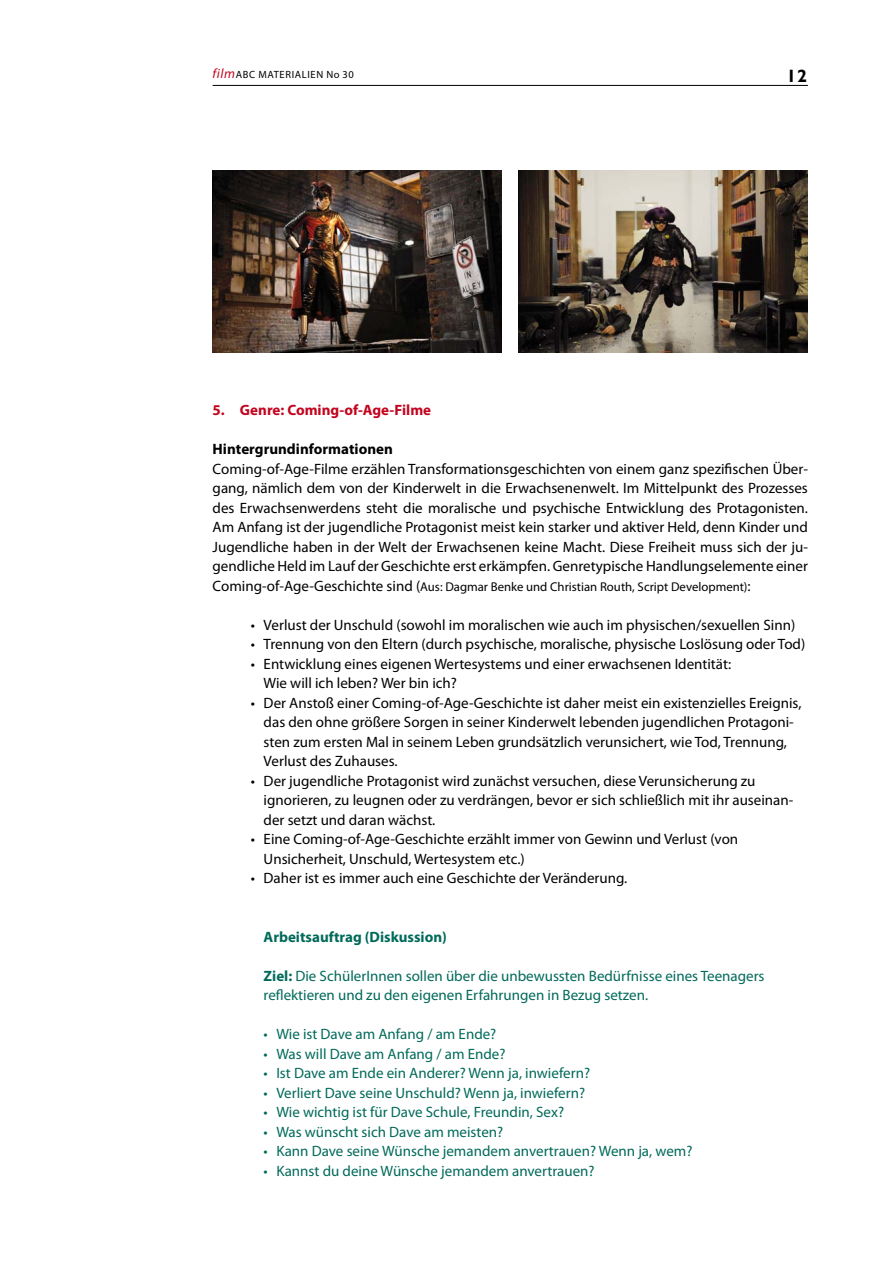
<style>
.page{position:relative;width:893px;height:1263px;background:#fff}
.page>*{position:absolute;margin:0;border:0;box-sizing:border-box;transform-origin:0 0}
.t1{font:700 18px "Gill Sans";color:#000}
.t2{font:15px/19.5px "Myriad Pro";color:#000}
.t3{font:15px/19.5px "Myriad Pro";color:#006a5a}
.t4{font:700 15px "Myriad Pro";color:#c3041f}
.t5{font:700 15px "Myriad Pro";color:#006a5a}
.t6{font:700 15px "Myriad Pro";color:#000}
.t7{font:12.75px "Myriad Pro";color:#000}
.t8{font:10.5px "Myriad Pro";letter-spacing:.06em;color:#000}
.s1{font-style:italic;font-size:13.5px;color:#c3041f}
.s2{font-size:15px}
.s3{font-weight:700}
</style>
<div class="page">
<hr style="left:213px;top:85px;width:595px;height:1px;background:#000">
<img style="left:519px;top:170px;width:289px;height:183px">
<img style="left:213px;top:170px;width:289px;height:183px">
<p class="t8" style="left:213px;top:68px;width:143px"><span class="s1">film</span>ABC Materialien No 30</p>
<p class="t1" style="left:787px;top:65px;width:22px">12</p>
<p class="t4" style="left:213px;top:400px;width:220px">5. Genre: Coming-of-Age-Filme</p>
<p class="t6" style="left:213px;top:439px;width:182px">Hintergrundinformationen</p>
<p class="t2" style="left:213px;top:459px;width:597px;text-align:justify">Coming-of-Age-Filme erzählen Transformationsgeschichten von einem ganz spezifischen Über&shy;gang, nämlich dem von der Kinderwelt in die Erwachsenenwelt. I m Mittelpunkt des Prozesses des Erwachsenwerdens steht die moralische und psychische Entwicklung des Protagonisten.<br>Am Anfang ist der jugendliche Protagonist meist kein starker und aktiver Held, denn Kinder und Jugendliche haben in der Welt der Erwachsenen keine Macht. Diese Freiheit muss sich der ju&shy;gendliche Held im Lauf der Geschichte erst erkämpfen. Genretypische Handlungselemente einer</p>
<p class="t7" style="left:213px;top:579px;width:540px"><span class="s2">Coming-of-Age-Geschichte sind (</span>Aus: Dagmar Benke und Christian Routh, Script Development)<span class="s2">:</span></p>
<p class="t2" style="left:251px;top:615px;width:546px">• Verlust der Unschuld (sowohl im moralischen wie auch im physischen/sexuellen Sinn)</p>
<p class="t2" style="left:251px;top:634px;width:556px">• Trennung von den Eltern (durch psychische, moralische, physische Loslösung oder Tod)</p>
<p class="t2" style="left:264px;top:654px;width:469px;text-indent:-13px">• Entwicklung eines eigenen Wertesystems und einer erwachsenen Identität:<br>Wie will ich leben? Wer bin ich?</p>
<p class="t2" style="left:264px;top:693px;width:539px;text-indent:-13px">• Der Anstoß einer Coming-of-Age-Geschichte ist daher meist ein existenzielles Ereignis, das den ohne größere Sorgen in seiner Kinderwelt lebenden jugendlichen Protagoni&shy;sten zum ersten Mal in seinem Leben grundsätzlich verunsichert, wie Tod, Trennung, Verlust des Zuhauses.</p>
<p class="t2" style="left:264px;top:771px;width:531px;text-indent:-13px">• Der jugendliche Protagonist wird zunächst versuchen, diese Verunsicherung zu ignorieren, zu leugnen oder zu verdrängen, bevor er sich schließlich mit ihr auseinan&shy;der setzt und daran wächst.</p>
<p class="t2" style="left:264px;top:829px;width:476px;text-indent:-13px">• Eine Coming-of-Age-Geschichte erzählt immer von Gewinn und Verlust (von<br>Unsicherheit, Unschuld, Wertesystem etc.)</p>
<p class="t2" style="left:251px;top:868px;width:378px">• Daher ist es immer auch eine Geschichte der Veränderung.</p>
<p class="t5" style="left:264px;top:927px;width:185px">Arbeitsauftrag (Diskussion)</p>
<p class="t3" style="left:264px;top:966px;width:502px"><span class="s3">Ziel:</span> Die SchülerI nnen sollen über die unbewussten Bedürfnisse eines Teenagers reflektieren und zu den eigenen Erfahrungen in Bezug setzen.</p>
<p class="t3" style="left:264px;top:1024px;width:234px">• Wie ist Dave am Anfang / am Ende?</p>
<p class="t3" style="left:264px;top:1044px;width:243px">• Was will Dave am Anfang / am Ende?</p>
<p class="t3" style="left:264px;top:1063px;width:328px">• Ist Dave am Ende ein Anderer? Wenn ja, inwiefern?</p>
<p class="t3" style="left:264px;top:1083px;width:323px">• Verliert Dave seine Unschuld? Wenn ja, inwiefern?</p>
<p class="t3" style="left:264px;top:1102px;width:302px">• Wie wichtig ist für Dave Schule, Freundin, Sex?</p>
<p class="t3" style="left:264px;top:1122px;width:241px">• Was wünscht sich Dave am meisten?</p>
<p class="t3" style="left:264px;top:1141px;width:430px">• Kann Dave seine Wünsche jemandem anvertrauen? Wenn ja, wem?</p>
<p class="t3" style="left:264px;top:1161px;width:332px">• Kannst du deine Wünsche jemandem anvertrauen?</p>
</div>
